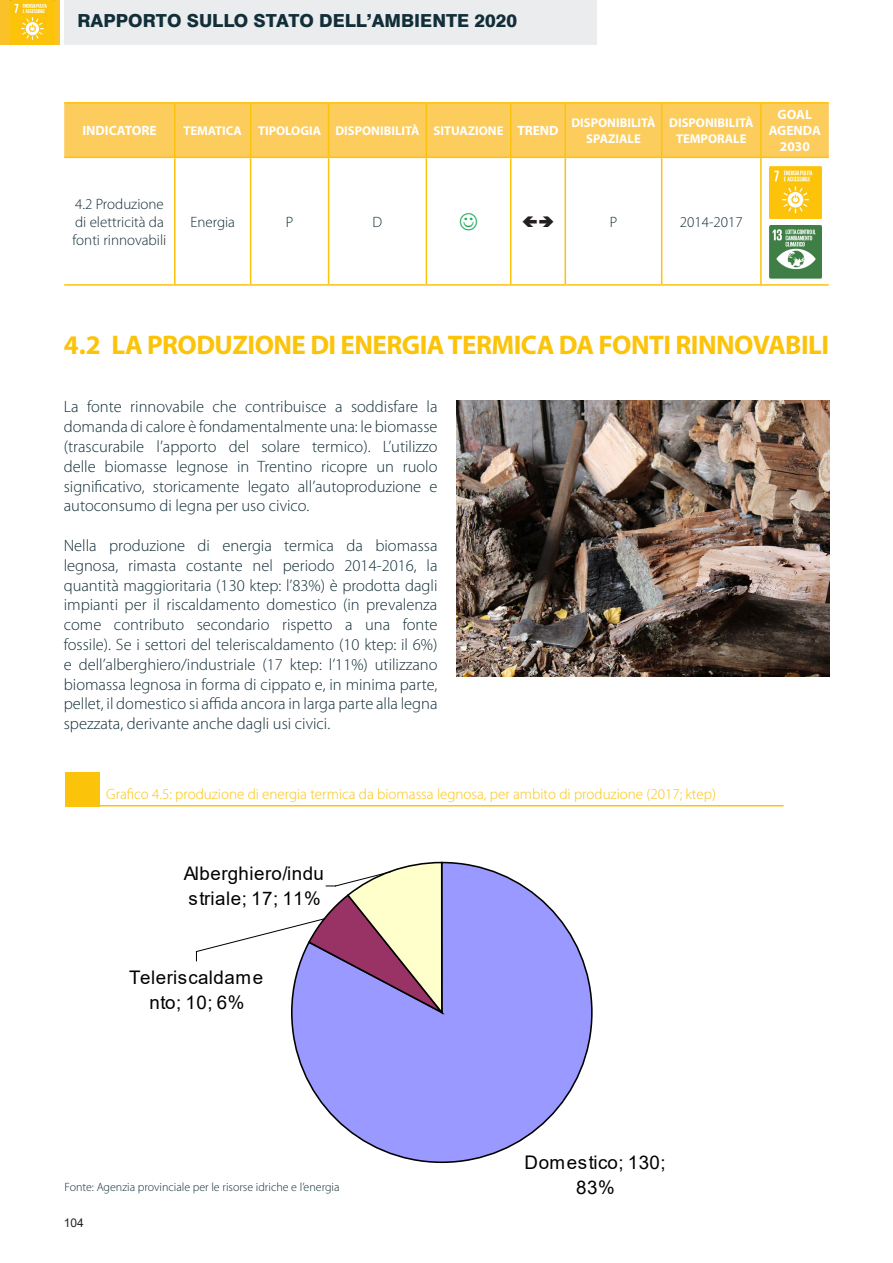
<style>
.page{position:relative;width:893px;height:1263px;background:#fff}
.page>*{position:absolute;margin:0;border:0;box-sizing:border-box;transform-origin:0 0}
.Titolone{font:700 27px "Myriad Pro";letter-spacing:-.02em;color:#fcc30b}
.t1{font:18.75px/24.9px "Arial";letter-spacing:.025em;color:#000;text-align:center}
.t2{font:800 18px "Swiss 721 BT";color:#122e38}
.testo{font:300 16.5px/19.8px "Myriad Pro";color:#122e38;text-align:justify}
.Grafico_Tab{font:300 15px "Myriad Pro";color:#fcc30b}
.testo-2{font:300 15px/18px "Myriad Pro";color:#122e38}
.testo-3{font:700 13.5px/16.2px "Myriad Pro";color:#fff;text-align:center}
.testo-4{font:700 12.75px/15.3px "Myriad Pro";color:#fff;text-align:center}
.Grafico_Fonte{font:300 12px "Myriad Pro";color:#122e38}
.t3{font:12px "Arial";color:#231f20}
.s1{color:#231f20}
</style>
<div class="page">
<div style="left:65px;top:0;width:532px;height:45px;background:#eaecee"></div>
<div style="left:0;top:0;width:60px;height:45px;background:#fbc128"></div>
<img style="left:10px;top:0;width:45px;height:45px">
<svg style="left:291px;top:861px;width:302px;height:303px"></svg>
<svg style="left:196px;top:861px;width:248px;height:153px"></svg>
<div style="left:64px;top:104px;width:765px;height:53px;background:#fccc5c"></div>
<hr style="left:64px;top:102px;width:111px;height:2px;background:#fcc30b">
<hr style="left:175px;top:102px;width:76px;height:2px;background:#fcc30b">
<hr style="left:174px;top:104px;width:2px;height:53px;background:#fcc30b">
<hr style="left:251px;top:102px;width:78px;height:2px;background:#fcc30b">
<hr style="left:250px;top:104px;width:1px;height:53px;background:#fcc30b">
<hr style="left:329px;top:102px;width:97px;height:2px;background:#fcc30b">
<hr style="left:328px;top:104px;width:1px;height:53px;background:#fcc30b">
<hr style="left:426px;top:102px;width:85px;height:2px;background:#fcc30b">
<hr style="left:426px;top:104px;width:1px;height:53px;background:#fcc30b">
<hr style="left:511px;top:102px;width:54px;height:2px;background:#fcc30b">
<hr style="left:510px;top:104px;width:1px;height:53px;background:#fcc30b">
<hr style="left:565px;top:102px;width:97px;height:2px;background:#fcc30b">
<hr style="left:565px;top:104px;width:1px;height:53px;background:#fcc30b">
<hr style="left:662px;top:102px;width:99px;height:2px;background:#fcc30b">
<hr style="left:661px;top:104px;width:1px;height:53px;background:#fcc30b">
<hr style="left:761px;top:102px;width:68px;height:2px;background:#fcc30b">
<hr style="left:760px;top:104px;width:2px;height:53px;background:#fcc30b">
<hr style="left:64px;top:157px;width:111px;height:1px;background:#fcc30b">
<hr style="left:175px;top:157px;width:76px;height:1px;background:#fcc30b">
<hr style="left:174px;top:158px;width:2px;height:126px;background:#fcc30b">
<hr style="left:251px;top:157px;width:78px;height:1px;background:#fcc30b">
<hr style="left:250px;top:158px;width:1px;height:126px;background:#fcc30b">
<hr style="left:329px;top:157px;width:97px;height:1px;background:#fcc30b">
<hr style="left:328px;top:158px;width:1px;height:126px;background:#fcc30b">
<hr style="left:426px;top:157px;width:85px;height:1px;background:#fcc30b">
<hr style="left:426px;top:158px;width:1px;height:126px;background:#fcc30b">
<hr style="left:511px;top:157px;width:54px;height:1px;background:#fcc30b">
<hr style="left:510px;top:158px;width:1px;height:126px;background:#fcc30b">
<hr style="left:565px;top:157px;width:97px;height:1px;background:#fcc30b">
<hr style="left:565px;top:158px;width:1px;height:126px;background:#fcc30b">
<hr style="left:662px;top:157px;width:99px;height:1px;background:#fcc30b">
<hr style="left:661px;top:158px;width:1px;height:126px;background:#fcc30b">
<hr style="left:761px;top:157px;width:68px;height:1px;background:#fcc30b">
<hr style="left:760px;top:158px;width:2px;height:126px;background:#fcc30b">
<hr style="left:64px;top:284px;width:111px;height:2px;background:#fcc30b">
<hr style="left:175px;top:284px;width:76px;height:2px;background:#fcc30b">
<hr style="left:251px;top:284px;width:78px;height:2px;background:#fcc30b">
<hr style="left:329px;top:284px;width:97px;height:2px;background:#fcc30b">
<hr style="left:426px;top:284px;width:85px;height:2px;background:#fcc30b">
<hr style="left:511px;top:284px;width:54px;height:2px;background:#fcc30b">
<hr style="left:565px;top:284px;width:97px;height:2px;background:#fcc30b">
<hr style="left:662px;top:284px;width:99px;height:2px;background:#fcc30b">
<hr style="left:761px;top:284px;width:68px;height:2px;background:#fcc30b">
<div style="left:65px;top:772px;width:34px;height:34px;background:#fcc30b"></div>
<hr style="left:82px;top:805px;width:702px;height:1px;background:#fcc30b">
<img style="left:769px;top:166px;width:53px;height:53px">
<img style="left:769px;top:226px;width:53px;height:52px">
<img style="left:456px;top:400px;width:373px;height:277px">
<p class="t2" style="left:77px;top:10px;width:441px">RAPPORTO SULLO STATO DELL’AMBIENTE 2020</p>
<p class="testo-3" style="left:82px;top:122px;width:76px">INDICATORE</p>
<p class="testo-4" style="left:183px;top:122px;width:60px">TEMATICA</p>
<p class="testo-4" style="left:258px;top:122px;width:65px">TIPOLOGIA</p>
<p class="testo-4" style="left:335px;top:122px;width:86px">DISPONIBILITÀ</p>
<p class="testo-4" style="left:434px;top:122px;width:71px">SITUAZIONE</p>
<p class="testo-3" style="left:517px;top:122px;width:43px">TREND</p>
<p class="testo-4" style="left:571px;top:115px;width:86px">DISPONIBILITÀ<br>SPAZIALE</p>
<p class="testo-4" style="left:669px;top:115px;width:86px">DISPONIBILITÀ<br>TEMPORALE</p>
<p class="testo-3" style="left:769px;top:106px;width:54px">GOAL<br>AGENDA<br>2030</p>
<p class="testo-2" style="left:73px;top:195px;width:95px">4.2 Produzione di elettricità da fonti rinnovabil<span class="s1">i</span></p>
<p class="testo-2" style="left:190px;top:213px;width:46px">Energia</p>
<p class="testo-2" style="left:286px;top:213px;width:9px">P</p>
<p class="testo-2" style="left:373px;top:213px;width:11px">D</p>
<p class="testo-2" style="left:610px;top:213px;width:9px">P</p>
<p class="testo-2" style="left:680px;top:213px;width:65px">2014-2017</p>
<p class="Titolone" style="left:64px;top:327px;width:767px">4.2 LA PRODUZIONE DI ENERGIA TERMICA DA FONTI RINNOVABILI</p>
<p class="testo" style="left:64px;top:397px;width:375px">La fonte rinnovabile che contribuisce a soddisfare la domanda di calore è fondamentalmente una: le biomasse (trascurabile l’apporto del solare termico). L’utilizzo delle biomasse legnose in Trentino ricopre un ruolo significativo, storicamente legato all’autoproduzione e autoconsumo di legna per uso civico.</p>
<p class="testo" style="left:64px;top:536px;width:375px">Nella produzione di energia termica da biomassa legnosa, rimasta costante nel periodo 2014-2016, la quantità maggioritaria (130 ktep: l’83%) è prodotta dagli impianti per il riscaldamento domestico (in prevalenza come contributo secondario rispetto a una fonte fossile). Se i settori del teleriscaldamento (10 ktep: il 6%) e dell’alberghiero/industriale (17 ktep: l’11%) utilizzano biomassa legnosa in forma di cippato e, in minima parte, pellet, il domestico si affida ancora in larga parte alla legna spezzata, derivante anche dagli usi civici.</p>
<p class="Grafico_Tab" style="left:106px;top:785px;width:611px">Grafico 4.5: produzione di energia termica da biomassa legnosa, per ambito di produzione (2017; ktep)</p>
<p class="t1" style="left:184px;top:860px;width:142px;text-align:left">Alberghiero/indu striale; 17; 11%</p>
<p class="t1" style="left:129px;top:965px;width:135px">Teleriscaldame nto; 10; 6%</p>
<p class="Grafico_Fonte" style="left:65px;top:1181px;width:276px">Fonte: Agenzia provinciale per le risorse idriche e l’energia</p>
<p class="t3" style="left:64px;top:1214px;width:22px">104</p>
<p class="t1" style="left:525px;top:1149px;width:143px">Domestico; 130;<br>83%</p>
</div>
